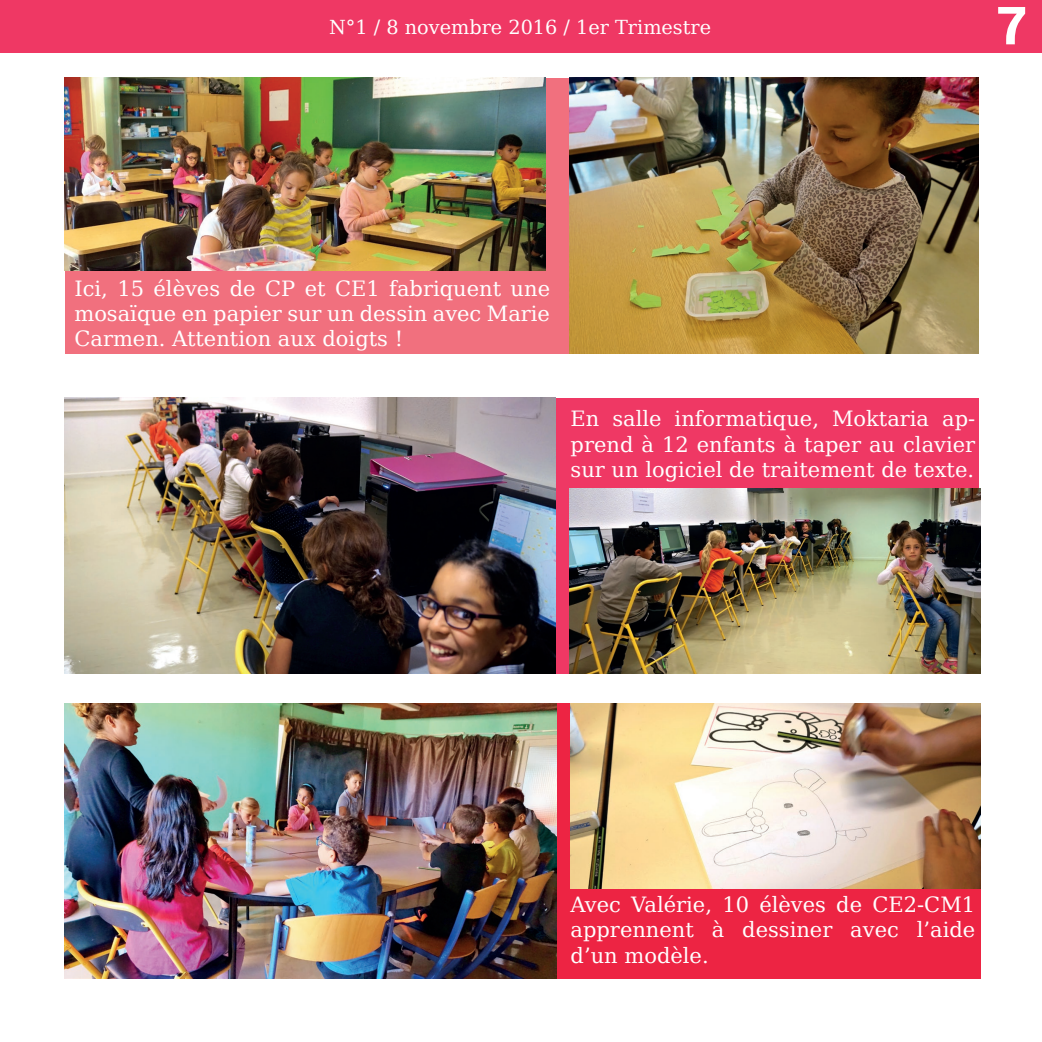
<style>
.page{position:relative;width:1042px;height:1042px;background:#fff}
.page>*{position:absolute;margin:0;border:0;box-sizing:border-box;transform-origin:0 0}
.t1{font:900 52.5px "Roboto";color:#fff}
.t2{font:21px/25.2px "DejaVu Serif";color:#fff;text-align:justify}
.t3{font:19.25px "DejaVu Serif";color:#fff}
</style>
<div class="page">
<div style="left:0;top:0;width:1042px;height:52px;background:#ef3864"></div>
<div style="left:65px;top:78px;width:504px;height:276px;background:#f1707e"></div>
<div style="left:66px;top:398px;width:913px;height:276px;background:#ef3864"></div>
<img style="left:65px;top:78px;width:481px;height:192px">
<img style="left:569px;top:78px;width:410px;height:276px">
<div style="left:66px;top:703px;width:914px;height:276px;background:#ed2443"></div>
<img style="left:569px;top:489px;width:411px;height:185px">
<img style="left:64px;top:398px;width:491px;height:276px">
<img style="left:65px;top:703px;width:491px;height:276px">
<img style="left:570px;top:703px;width:411px;height:185px">
<p class="t3" style="left:329px;top:12px;width:384px">N°1 / 8 novembre 2016 / 1er Trimestre</p>
<p class="t1" style="left:996px;top:-12px;width:32px">7</p>
<p class="t2" style="left:74px;top:275px;width:477px">Ici, 15 élèves de CP et CE1 fabriquent une mosaïque en papier sur un dessin avec Marie Carmen. Attention aux doigts !</p>
<p class="t2" style="left:570px;top:406px;width:406px">En salle informatique, Moktaria ap&shy;prend à 12 enfants à taper au clavier sur un logiciel de traitement de texte.</p>
<p class="t2" style="left:570px;top:891px;width:406px">Avec Valérie, 10 élèves de CE2-CM1 apprennent à dessiner avec l’aide d’un modèle.</p>
</div>
